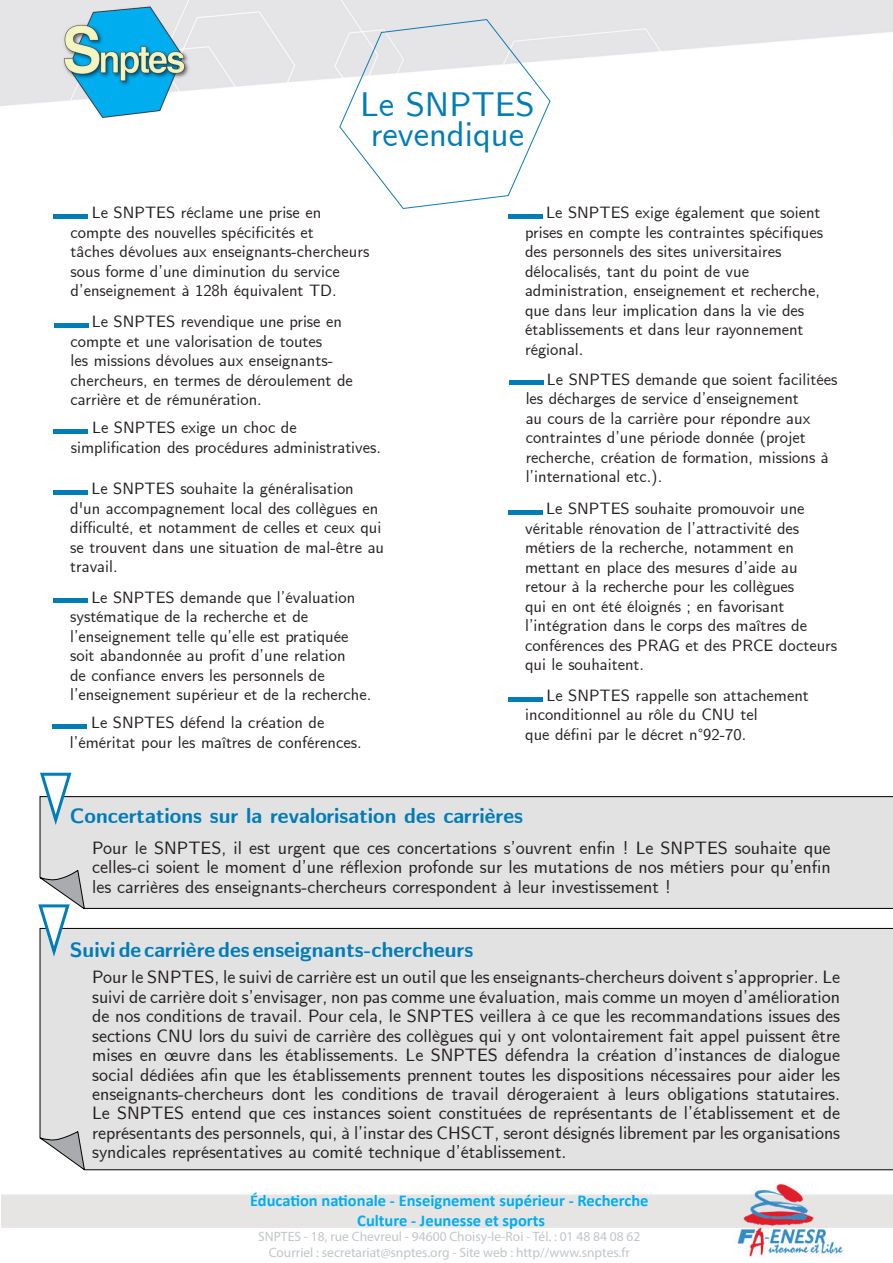
<style>
.page{position:relative;width:893px;height:1263px;background:#fff}
.page>*{position:absolute;margin:0;border:0;box-sizing:border-box;transform-origin:0 0}
.t1{font:34.5px/30px "CMU Sans Serif";color:#007cb6;text-align:center}
.t2{font:700 21px "CMU Sans Serif";color:#007cb6}
.t3{font:18px/19.5px "CMU Sans Serif";color:#231f20;text-align:justify}
.t4{font:16.5px/19.5px "CMU Sans Serif";color:#231f20}
.t5{font:700 16.5px/19.8px "Calibri";color:#00aeef;text-align:center}
.t6{font:13.5px/16.2px "Myriad Pro";color:#c2c5c8;text-align:center}
</style>
<div class="page">
<img style="left:2px;top:1170px;width:891px;height:87px">
<div style="left:39px;top:928px;width:854px;height:242px;background:#e2e2e3"></div>
<div style="left:54px;top:214px;width:34px;height:5px;background:#007cb6"></div>
<div style="left:54px;top:429px;width:34px;height:5px;background:#007cb6"></div>
<div style="left:508px;top:214px;width:34px;height:5px;background:#007cb6"></div>
<hr style="left:508px;top:510px;width:34px;height:4px;background:#007cb6">
<div style="left:509px;top:380px;width:34px;height:5px;background:#007cb6"></div>
<div style="left:39px;top:796px;width:854px;height:113px;background:#e2e2e3"></div>
<svg style="left:36px;top:1129px;width:49px;height:42px"></svg>
<div style="left:54px;top:490px;width:34px;height:5px;background:#007cb6"></div>
<svg style="left:39px;top:772px;width:34px;height:58px"></svg>
<svg style="left:38px;top:868px;width:47px;height:94px"></svg>
<img style="left:0;top:0;width:893px;height:134px">
<div style="left:54px;top:598px;width:34px;height:5px;background:#007cb6"></div>
<div style="left:53px;top:724px;width:34px;height:5px;background:#007cb6"></div>
<svg style="left:339px;top:19px;width:212px;height:190px"></svg>
<hr style="left:54px;top:323px;width:34px;height:4px;background:#007cb6">
<hr style="left:508px;top:697px;width:34px;height:4px;background:#007cb6">
<h1 class="t1" style="left:360px;top:91px;width:176px">Le SNPTES revendique</h1>
<p class="t4" style="left:71px;top:204px;width:300px;text-indent:21px">Le SNPTES réclame une prise en compte des nouvelles spécificités et<br>tâches dévolues aux enseignants-chercheurs sous forme d’une diminution du service d’enseignement à 128h équivalent TD.</p>
<p class="t4" style="left:71px;top:313px;width:284px;text-indent:21px">Le SNPTES revendique une prise en compte et une valorisation de toutes<br>les missions dévolues aux enseignants&shy;chercheurs, en termes de déroulement de carrière et de rémunération.</p>
<p class="t4" style="left:71px;top:419px;width:312px;text-indent:21px">Le SNPTES exige un choc de simplification des procédures administratives.</p>
<p class="t4" style="left:70px;top:480px;width:315px;text-indent:21px">Le SNPTES souhaite la généralisation d'un accompagnement local des collègues en difficulté, et notamment de celles et ceux qui se trouvent dans une situation de mal-être au travail.</p>
<p class="t4" style="left:70px;top:588px;width:303px;text-indent:21px">Le SNPTES demande que l’évaluation systématique de la recherche et de l’enseignement telle qu’elle est pratiquée soit abandonnée au profit d’une relation<br>de confiance envers les personnels de l’enseignement supérieur et de la recherche.</p>
<p class="t4" style="left:70px;top:714px;width:293px;text-indent:21px">Le SNPTES défend la création de l’éméritat pour les maîtres de conférences.</p>
<p class="t4" style="left:525px;top:204px;width:300px;text-indent:21px">Le SNPTES exige également que soient prises en compte les contraintes spécifiques des personnels des sites universitaires délocalisés, tant du point de vue administration, enseignement et recherche, que dans leur implication dans la vie des établissements et dans leur rayonnement régional.</p>
<p class="t4" style="left:526px;top:370px;width:313px;text-indent:21px">Le SNPTES demande que soient facilitées les décharges de service d’enseignement<br>au cours de la carrière pour répondre aux contraintes d’une période donnée (projet recherche, création de formation, missions à l’international etc.).</p>
<p class="t4" style="left:525px;top:500px;width:314px;text-indent:21px">Le SNPTES souhaite promouvoir une véritable rénovation de l’attractivité des métiers de la recherche, notamment en mettant en place des mesures d’aide au retour à la recherche pour les collègues<br>qui en ont été éloignés ; en favorisant l’intégration dans le corps des maîtres de conférences des PRAG et des PRCE docteurs qui le souhaitent.</p>
<p class="t4" style="left:525px;top:686px;width:285px;text-indent:21px">Le SNPTES rappelle son attachement inconditionnel au rôle du CNU tel<br>que défini par le décret n°92-70.</p>
<p class="t2" style="left:70px;top:803px;width:455px">Concertations sur la revalorisation des carrières</p>
<p class="t3" style="left:92px;top:839px;width:740px">Pour le SNPTES, il est urgent que ces concertations s’ouvrent enfin ! Le SNPTES souhaite que celles-ci soient le moment d’une réflexion profonde sur les mutations de nos métiers pour qu’enfin les carrières des enseignants-chercheurs correspondent à leur investissement !</p>
<p class="t2" style="left:70px;top:937px;width:405px">Suivi de carrière des enseignants-chercheurs</p>
<p class="t3" style="left:92px;top:968px;width:750px">Pour le SNPTES, le suivi de carrière est un outil que les enseignants-chercheurs doivent s’approprier. Le suivi de carrière doit s’envisager, non pas comme une évaluation, mais comme un moyen d’amélioration de nos conditions de travail. Pour cela, le SNPTES veillera à ce que les recommandations issues des sections CNU lors du suivi de carrière des collègues qui y ont volontairement fait appel puissent être mises en œuvre dans les établissements. Le SNPTES défendra la création d’instances de dialogue social dédiées afin que les établissements prennent toutes les dispositions nécessaires pour aider les enseignants-chercheurs dont les conditions de travail dérogeraient à leurs obligations statutaires.<br>Le SNPTES entend que ces instances soient constituées de représentants de l’établissement et de représentants des personnels, qui, à l’instar des CHSCT, seront désignés librement par les organisations syndicales représentatives au comité technique d’établissement.</p>
<p class="t5" style="left:250px;top:1191px;width:400px">Éducation nationale - Enseignement supérieur - Recherche<br>Culture - Jeunesse et sports</p>
<p class="t6" style="left:258px;top:1228px;width:384px">SNPTES - 18, rue Chevreul - 94600 Choisy-le-Roi - Tél. : 01 48 84 08 62<br>Courriel : secretariat@snptes.org - Site web : http//www.snptes.fr</p>
</div>
